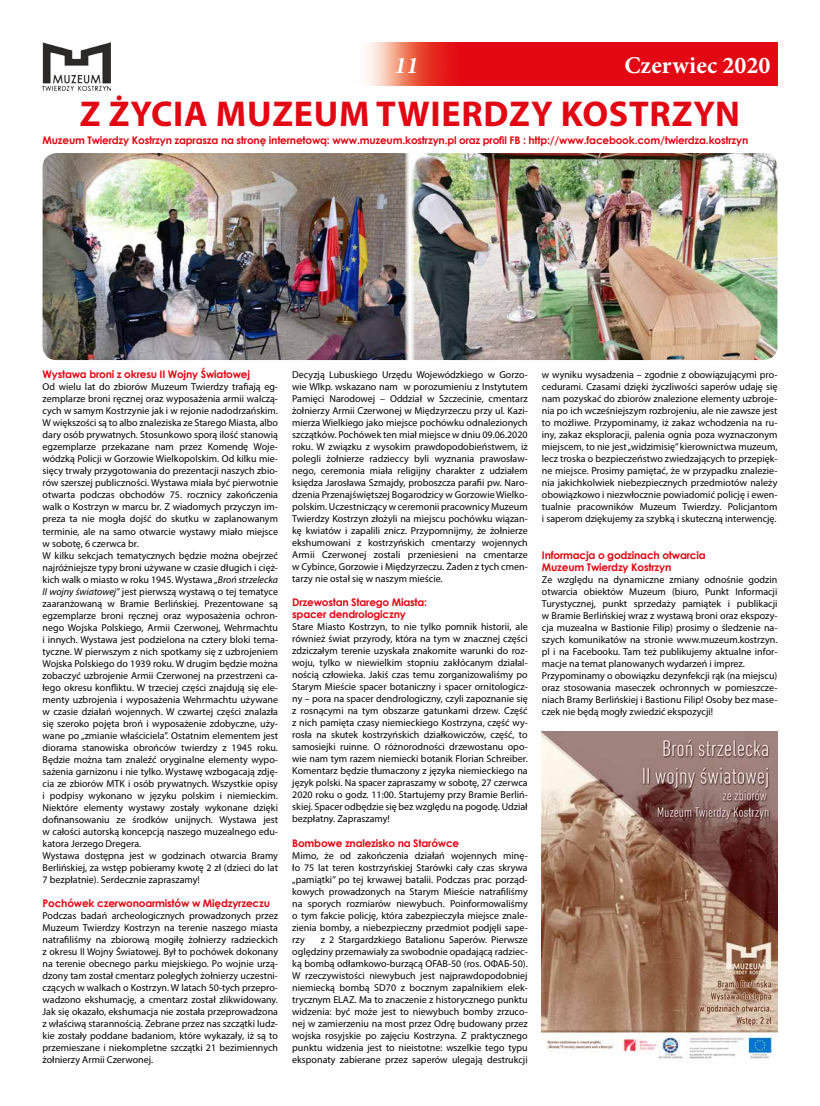
<style>
.page{position:relative;width:820px;height:1106px;background:#fff}
.page>*{position:absolute;margin:0;border:0;box-sizing:border-box;transform-origin:0 0}
.t1{font:700 36px "Myriad Pro";letter-spacing:.02em;color:#e30613}
.t2{font:700 24px "Minion Pro";letter-spacing:.005em;color:#fff}
.t3{font:italic 700 24px "Minion Pro";color:#fff}
.t4{font:700 10.5px/12.6px "Century Gothic";letter-spacing:-.02em;color:#e30613}
.t5{font:10px/12px "Myriad Pro";color:#000;text-align:justify}
.s1{font-style:italic}
</style>
<div class="page">
<img style="left:42px;top:43px;width:735px;height:42px">
<img style="left:43px;top:43px;width:68px;height:48px">
<img style="left:541px;top:731px;width:236px;height:328px">
<img style="left:43px;top:153px;width:734px;height:207px">
<h2 class="t3" style="left:394px;top:48px;width:25px">11</h2>
<h2 class="t2" style="left:624px;top:48px;width:148px">Czerwiec 2020</h2>
<h1 class="t1" style="left:80px;top:91px;width:661px">Z ŻYCIA MUZEUM TWIERDZY KOSTRZYN</h1>
<p class="t4" style="left:43px;top:133px;width:707px">Muzeum Twierdzy Kostrzyn zaprasza na stronę internetową: www.muzeum.kostrzyn.pl oraz profil FB : http://www.facebook.com/twierdza.kostrzyn</p>
<p class="t4" style="left:43px;top:368px;width:209px">Wystawa broni z okresu II Wojny Światowej</p>
<p class="t5" style="left:43px;top:381px;width:237px;text-align:left">Od wielu lat do zbiorów Muzeum Twierdzy trafiają eg&shy;zemplarze broni ręcznej oraz wyposażenia armii walczą&shy;cych w samym Kostrzynie jak i w rejonie nadodrzańskim.<br>W większości są to albo znaleziska ze Starego Miasta, albo dary osób prywatnych. Stosunkowo sporą ilość stanowią egzemplarze przekazane nam przez Komendę Woje&shy;wódzką Policji w Gorzowie Wielkopolskim. Od kilku mie&shy;sięcy trwały przygotowania do prezentacji naszych zbio&shy;rów szerszej publiczności. Wystawa miała być pierwotnie otwarta podczas obchodów 75. rocznicy zakończenia walk o Kostrzyn w marcu br. Z wiadomych przyczyn im&shy;preza ta nie mogła dojść do skutku w zaplanowanym terminie, ale na samo otwarcie wystawy miało miejsce w sobotę, 6 czerwca br.<br>W kilku sekcjach tematycznych będzie można obejrzeć najróżniejsze typy broni używane w czasie długich i cięż&shy;kich walk o miasto w roku 1945. Wystawa <span class="s1">„Broń strzelecka II wojny światowej”</span> jest pierwszą wystawą o tej tematyce zaaranżowaną w Bramie Berlińskiej. Prezentowane są egzemplarze broni ręcznej oraz wyposażenia ochron&shy;nego Wojska Polskiego, Armii Czerwonej, Wehrmachtu i innych. Wystawa jest podzielona na cztery bloki tema&shy;tyczne. W pierwszym z nich spotkamy się z uzbrojeniem Wojska Polskiego do 1939 roku. W drugim będzie można zobaczyć uzbrojenie Armii Czerwonej na przestrzeni ca&shy;łego okresu konfliktu. W trzeciej części znajdują się ele&shy;menty uzbrojenia i wyposażenia Wehrmachtu używane w czasie działań wojennych. W czwartej części znalazła się szeroko pojęta broń i wyposażenie zdobyczne, uży&shy;wane po „zmianie właściciela”. Ostatnim elementem jest diorama stanowiska obrońców twierdzy z 1945 roku.<br>Będzie można tam znaleźć oryginalne elementy wypo&shy;sażenia garnizonu i nie tylko. Wystawę wzbogacają zdję&shy;cia ze zbiorów MTK i osób prywatnych. Wszystkie opisy i podpisy wykonano w języku polskim i niemieckim.<br>Niektóre elementy wystawy zostały wykonane dzięki dofinansowaniu ze środków unijnych. Wystawa jest w całości autorską koncepcją naszego muzealnego edu&shy;katora Jerzego Dregera.<br>Wystawa dostępna jest w godzinach otwarcia Bramy Berlińskiej, za wstęp pobieramy kwotę 2 zł (dzieci do lat 7 bezpłatnie). Serdecznie zapraszamy!</p>
<p class="t4" style="left:43px;top:896px;width:229px">Pochówek czerwonoarmistów w Międzyrzeczu</p>
<p class="t5" style="left:43px;top:909px;width:237px">Podczas badań archeologicznych prowadzonych przez Muzeum Twierdzy Kostrzyn na terenie naszego miasta natrafiliśmy na zbiorową mogiłę żołnierzy radzieckich z okresu II Wojny Światowej. Był to pochówek dokonany na terenie obecnego parku miejskiego. Po wojnie urzą&shy;dzony tam został cmentarz poległych żołnierzy uczestni&shy;czących w walkach o Kostrzyn. W latach 50-tych przepro&shy;wadzono ekshumację, a cmentarz został zlikwidowany.<br>Jak się okazało, ekshumacja nie została przeprowadzona z właściwą starannością. Zebrane przez nas szczątki ludz&shy;kie zostały poddane badaniom, które wykazały, iż są to przemieszane i niekompletne szczątki 21 bezimiennych żołnierzy Armii Czerwonej.</p>
<p class="t5" style="left:292px;top:368px;width:237px">Decyzją Lubuskiego Urzędu Wojewódzkiego w Gorzo&shy;wie Wlkp. wskazano nam w porozumieniu z Instytutem Pamięci Narodowej – Oddział w Szczecinie, cmentarz żołnierzy Armii Czerwonej w Międzyrzeczu przy ul. Kazi&shy;mierza Wielkiego jako miejsce pochówku odnalezionych szczątków. Pochówek ten miał miejsce w dniu 09.06.2020 roku. W związku z wysokim prawdopodobieństwem, iż polegli żołnierze radzieccy byli wyznania prawosław&shy;nego, ceremonia miała religijny charakter z udziałem księdza Jarosława Szmajdy, proboszcza parafii pw. Naro&shy;dzenia Przenajświętszej Bogarodzicy w Gorzowie Wielko&shy;polskim. Uczestniczący w ceremonii pracownicy Muzeum Twierdzy Kostrzyn złożyli na miejscu pochówku wiązan&shy;kę kwiatów i zapalili znicz. Przypomnijmy, że żołnierze ekshumowani z kostrzyńskich cmentarzy wojennych Armii Czerwonej zostali przeniesieni na cmentarze w Cybince, Gorzowie i Międzyrzeczu. Żaden z tych cmen&shy;tarzy nie ostał się w naszym mieście.</p>
<p class="t4" style="left:292px;top:595px;width:136px">Drzewostan Starego Miasta: spacer dendrologiczny</p>
<p class="t5" style="left:292px;top:620px;width:237px">Stare Miasto Kostrzyn, to nie tylko pomnik historii, ale również świat przyrody, która na tym w znacznej części zdziczałym terenie uzyskała znakomite warunki do roz&shy;woju, tylko w niewielkim stopniu zakłócanym działal&shy;nością człowieka. Jakiś czas temu zorganizowaliśmy po Starym Mieście spacer botaniczny i spacer ornitologicz&shy;ny – pora na spacer dendrologiczny, czyli zapoznanie się z rosnącymi na tym obszarze gatunkami drzew. Część z nich pamięta czasy niemieckiego Kostrzyna, część wy&shy;rosła na skutek kostrzyńskich działkowiczów, część, to samosiejki ruinne. O różnorodności drzewostanu opo&shy;wie nam tym razem niemiecki botanik Florian Schreiber.<br>Komentarz będzie tłumaczony z języka niemieckiego na język polski. Na spacer zapraszamy w sobotę, 27 czerwca 2020 roku o godz. 11:00. Startujemy przy Bramie Berliń&shy;skiej. Spacer odbędzie się bez względu na pogodę. Udział bezpłatny. Zapraszamy!</p>
<p class="t4" style="left:292px;top:836px;width:168px">Bombowe znalezisko na Starówce</p>
<p class="t5" style="left:292px;top:849px;width:237px">Mimo, że od zakończenia działań wojennych minę&shy;ło 75 lat teren kostrzyńskiej Starówki cały czas skrywa „pamiątki” po tej krwawej batalii. Podczas prac porząd&shy;kowych prowadzonych na Starym Mieście natrafiliśmy na sporych rozmiarów niewybuch. Poinformowaliśmy o tym fakcie policję, która zabezpieczyła miejsce znale&shy;zienia bomby, a niebezpieczny przedmiot podjęli sape&shy;rzy</p>
<p class="t5" style="left:292px;top:933px;width:237px;text-indent:29px">z 2 Stargardzkiego Batalionu Saperów. Pierwsze oględziny przemawiały za swobodnie opadającą radziec&shy;ką bombą odłamkowo-burzącą OFAB-50 (ros. ОФАБ-50).<br>W rzeczywistości niewybuch jest najprawdopodobniej niemiecką bombą SD70 z bocznym zapalnikiem elek&shy;trycznym ELAZ. Ma to znaczenie z historycznego punktu widzenia: być może jest to niewybuch bomby zrzuco&shy;nej w zamierzeniu na most przez Odrę budowany przez wojska rosyjskie po zajęciu Kostrzyna. Z praktycznego punktu widzenia jest to nieistotne: wszelkie tego typu eksponaty zabierane przez saperów ulegają destrukcji</p>
<p class="t5" style="left:541px;top:368px;width:237px">w wyniku wysadzenia – zgodnie z obowiązującymi pro&shy;cedurami. Czasami dzięki życzliwości saperów udaję się nam pozyskać do zbiorów znalezione elementy uzbroje&shy;nia po ich wcześniejszym rozbrojeniu, ale nie zawsze jest to możliwe. Przypominamy, iż zakaz wchodzenia na ru&shy;iny, zakaz eksploracji, palenia ognia poza wyznaczonym miejscem, to nie jest „widzimisię” kierownictwa muzeum, lecz troska o bezpieczeństwo zwiedzających to przepięk&shy;ne miejsce. Prosimy pamiętać, że w przypadku znalezie&shy;nia jakichkolwiek niebezpiecznych przedmiotów należy obowiązkowo i niezwłocznie powiadomić policję i ewen&shy;tualnie pracowników Muzeum Twierdzy. Policjantom i saperom dziękujemy za szybką i skuteczną interwencję.</p>
<p class="t4" style="left:541px;top:548px;width:165px">Informacja o godzinach otwarcia<br>Muzeum Twierdzy Kostrzyn</p>
<p class="t5" style="left:541px;top:574px;width:237px;text-align:left">Ze względu na dynamiczne zmiany odnośnie godzin otwarcia obiektów Muzeum (biuro, Punkt Informacji Turystycznej, punkt sprzedaży pamiątek i publikacji w Bramie Berlińskiej wraz z wystawą broni oraz ekspozy&shy;cja muzealna w Bastionie Filip) prosimy o śledzenie na&shy;szych komunikatów na stronie www.muzeum.kostrzyn. pl i na Facebooku. Tam też publikujemy aktualne infor&shy;macje na temat planowanych wydarzeń i imprez.<br>Przypominamy o obowiązku dezynfekcji rąk (na miejscu) oraz stosowania maseczek ochronnych w pomieszcze&shy;niach Bramy Berlińskiej i Bastionu Filip! Osoby bez mase&shy;czek nie będą mogły zwiedzić ekspozycji!</p>
</div>
